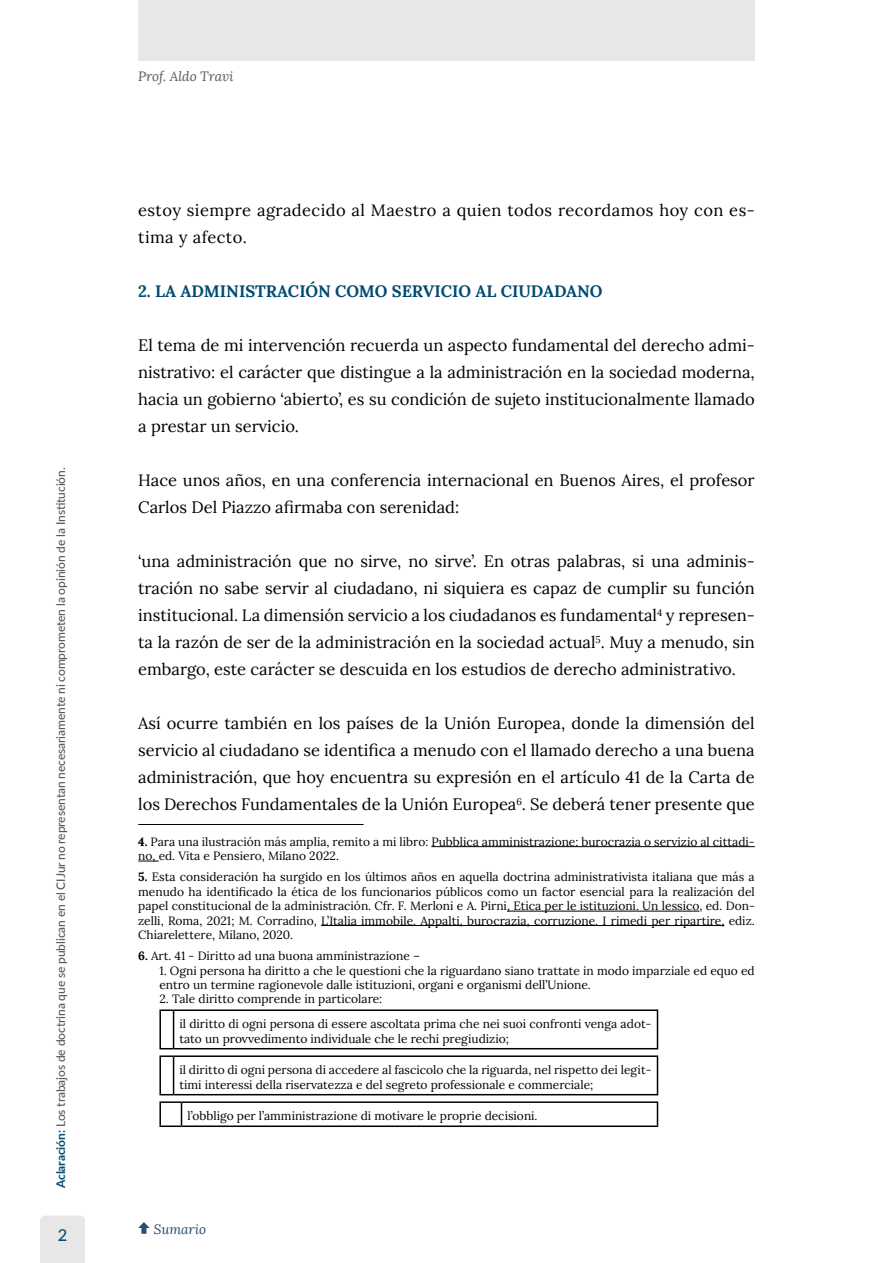
<style>
.page{position:relative;width:893px;height:1263px;background:#fff}
.page>*{position:absolute;margin:0;border:0;box-sizing:border-box;transform-origin:0 0}
.t1{font:16.5px/27px "Lora";color:#000;text-align:justify}
.t2{font:16.5px/27px "Lora";letter-spacing:.025em;color:#000}
.t3{font:700 16.5px "Lora";color:#004a73}
.t4{font:500 16.5px "Lato";color:#004b74}
.t5{font:italic 13.5px "Lora";color:#58595b}
.t6{font:italic 13.5px "Lora";color:#2b4d73}
.t7{font:12px/14.4px "Lora";color:#000}
.t8{font:500 12px "Lato";letter-spacing:-.01em;color:#58595b}
.s1{font-weight:700;color:#004b74}
.s2{font-weight:700}
</style>
<div class="page">
<div style="left:40px;top:1215px;width:45px;height:48px;background:#e7e7e7"></div>
<div style="left:138px;top:0;width:617px;height:61px;background:#e6e7e8"></div>
<svg style="left:138px;top:1222px;width:12px;height:12px"></svg>
<hr style="left:138px;top:824px;width:226px;height:1px;background:#000">
<hr style="left:431px;top:846px;width:324px;height:1px;background:#000">
<svg style="left:138px;top:861px;width:21px;height:1px"></svg>
<hr style="left:507px;top:911px;width:192px;height:1px;background:#000">
<hr style="left:321px;top:925px;width:403px;height:1px;background:#000">
<hr style="left:174px;top:1009px;width:484px;height:2px;background:#000">
<hr style="left:657px;top:1011px;width:1px;height:37px;background:#000">
<svg style="left:159px;top:1009px;width:498px;height:40px"></svg>
<hr style="left:174px;top:1048px;width:484px;height:1px;background:#000">
<hr style="left:174px;top:1055px;width:484px;height:2px;background:#000">
<hr style="left:657px;top:1057px;width:1px;height:37px;background:#000">
<svg style="left:159px;top:1055px;width:498px;height:40px"></svg>
<hr style="left:174px;top:1094px;width:484px;height:1px;background:#000">
<hr style="left:159px;top:1101px;width:22px;height:2px;background:#000">
<hr style="left:159px;top:1103px;width:2px;height:22px;background:#000">
<hr style="left:181px;top:1101px;width:477px;height:2px;background:#000">
<svg style="left:160px;top:1102px;width:498px;height:23px"></svg>
<hr style="left:159px;top:1125px;width:22px;height:2px;background:#000">
<hr style="left:181px;top:1125px;width:477px;height:2px;background:#000">
<p class="t8" style="left:52px;top:1188px;width:722px;rotate:-90deg"><span class="s1">Aclaración:</span> Los trabajos de doctrina que se publican en el CIJur no representan necesariamente ni comprometen la opinión de la Institución.</p>
<h1 class="t4" style="left:58px;top:1223px;width:11px">2</h1>
<p class="t5" style="left:138px;top:68px;width:97px">Prof. Aldo Travi</p>
<h1 class="t2" style="left:138px;top:196px;width:618px">estoy siempre agradecido al Maestro a quien todos recordamos hoy con es&shy;tima y afecto.</h1>
<h1 class="t3" style="left:138px;top:280px;width:466px">2. LA ADMINISTRACIÓN COMO SERVICIO AL CIUDADANO</h1>
<p class="t1" style="left:138px;top:331px;width:618px">El tema de mi intervención recuerda un aspecto fundamental del derecho admi&shy;nistrativo: el carácter que distingue a la administración en la sociedad moderna, hacia un gobierno ‘abierto’, es su condición de sujeto institucionalmente llamado a prestar un servicio.</p>
<h1 class="t1" style="left:138px;top:466px;width:618px">Hace unos años, en una conferencia internacional en Buenos Aires, el profesor<br>Carlos Del Piazzo afirmaba con serenidad:</h1>
<p class="t1" style="left:138px;top:547px;width:618px">‘una administración que no sirve, no sirve’. En otras palabras, si una adminis&shy;tración no sabe servir al ciudadano, ni siquiera es capaz de cumplir su función institucional. La dimensión servicio a los ciudadanos es fundamental<sup>4</sup> y represen&shy;ta la razón de ser de la administración en la sociedad actual<sup>5</sup>. Muy a menudo, sin embargo, este carácter se descuida en los estudios de derecho administrativo.</p>
<p class="t1" style="left:138px;top:709px;width:618px">Así ocurre también en los países de la Unión Europea, donde la dimensión del servicio al ciudadano se identifica a menudo con el llamado derecho a una buena administración, que hoy encuentra su expresión en el artículo 41 de la Carta de los Derechos Fundamentales de la Unión Europea<sup>6</sup>. Se deberá tener presente que</p>
<p class="t7" style="left:138px;top:833px;width:618px"><span class="s2">4.</span> Para una ilustración más amplia, remito a mi libro: Pubblica amministrazione: burocrazia o servizio al cittadi&shy;no, ed. Vita e Pensiero, Milano 2022.</p>
<p class="t7" style="left:138px;top:869px;width:618px;text-align:justify"><span class="s2">5.</span> Esta consideración ha surgido en los últimos años en aquella doctrina administrativista italiana que más a menudo ha identificado la ética de los funcionarios públicos como un factor esencial para la realización del papel constitucional de la administración. Cfr. F. Merloni e A. Pirni, Etica per le istituzioni. Un lessico, ed. Don&shy;zelli, Roma, 2021; M. Corradino, L’Italia immobile. Appalti, burocrazia, corruzione. I rimedi per ripartire, ediz.<br>Chiarelettere, Milano, 2020.</p>
<p class="t7" style="left:138px;top:948px;width:283px"><span class="s2">6.</span> Art. 41 - Diritto ad una buona amministrazione –</p>
<p class="t7" style="left:159px;top:962px;width:597px">1. Ogni persona ha diritto a che le questioni che la riguardano siano trattate in modo imparziale ed equo ed entro un termine ragionevole dalle istituzioni, organi e organismi dell’Unione.</p>
<p class="t7" style="left:180px;top:986px;width:473px;line-height:24.8px;text-indent:-20px">2. Tale diritto comprende in particolare:<br>il diritto di ogni persona di essere ascoltata prima che nei suoi confronti venga adot-</p>
<p class="t7" style="left:180px;top:1030px;width:331px">tato un provvedimento individuale che le rechi pregiudizio;</p>
<p class="t7" style="left:180px;top:1062px;width:473px">il diritto di ogni persona di accedere al fascicolo che la riguarda, nel rispetto dei legit&shy;timi interessi della riservatezza e del segreto professionale e commerciale;</p>
<p class="t7" style="left:187px;top:1108px;width:352px">l’obbligo per l’amministrazione di motivare le proprie decisioni.</p>
<p class="t6" style="left:154px;top:1220px;width:54px">Sumario</p>
</div>
